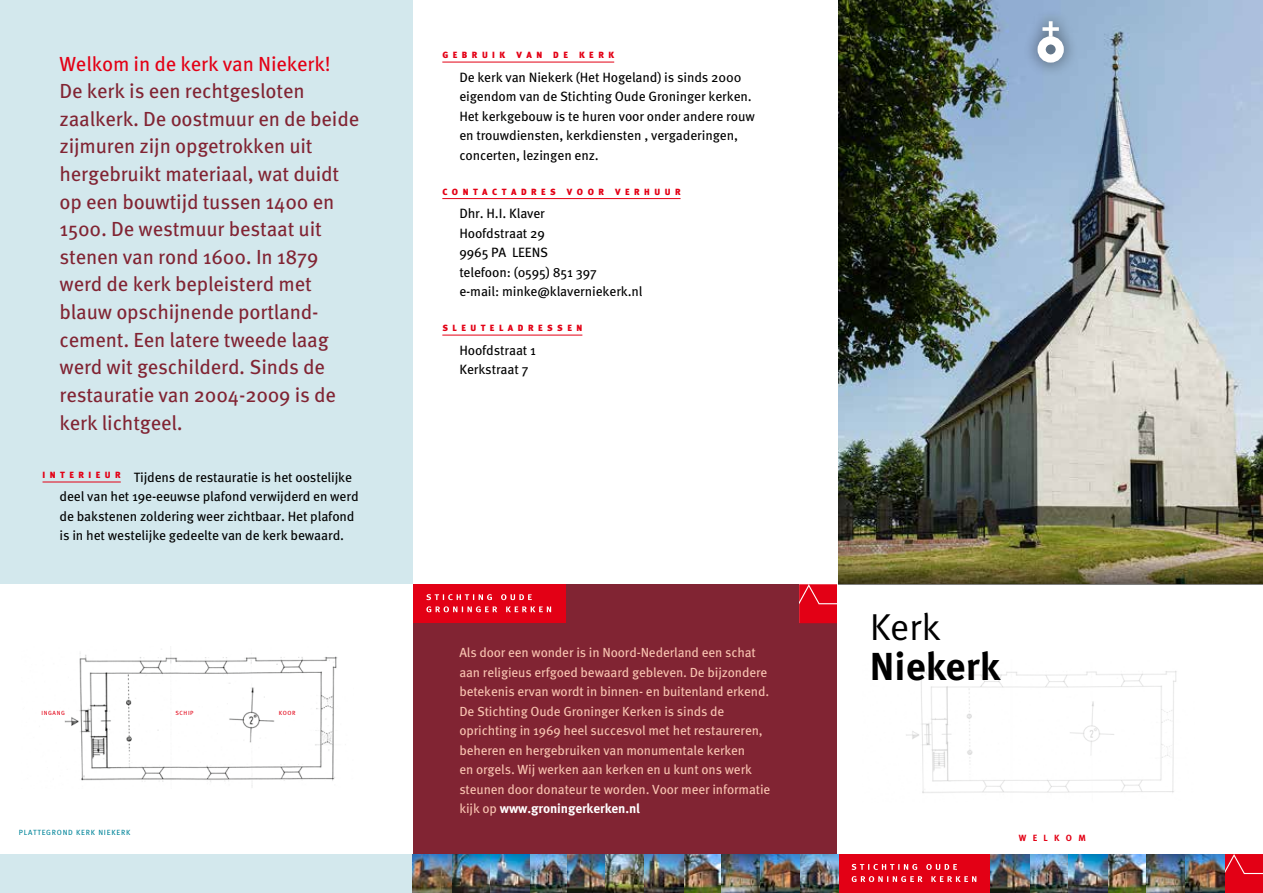
<style>
.page{position:relative;width:1263px;height:893px;background:#fff}
.page>*{position:absolute;margin:0;border:0;box-sizing:border-box;transform-origin:0 0}
.t1{font:700 39px "Meta Pro";color:#000}
.t2{font:37.5px "Meta Pro";color:#000}
.t3{font:20.4px/27.6px "Meta Pro";letter-spacing:-.01em;color:#812433}
.t4{font:20.4px "Meta Pro";letter-spacing:-.01em;color:#e30015}
.t5{font:13.5px/19.5px "Meta Pro";letter-spacing:-.01em;color:#000}
.t6{font:13.2px/19.5px "Meta Pro";letter-spacing:-.01em;color:#f9c4b1}
.t7{font:900 9px "Meta Pro";letter-spacing:.5em;color:#e30015}
.t8{font:700 9px "Meta Pro";letter-spacing:.7em;color:#e30015}
.t9{font:7.5px "Meta Pro";letter-spacing:.1em;color:#00859a}
.t10{font:6px "Meta Pro";letter-spacing:.1em;color:#e30015}
.s1{font-weight:700;color:#fff}
</style>
<div class="page">
<div style="left:0;top:0;width:412px;height:893px;background:#d3e8ed"></div>
<div style="left:412px;top:584px;width:426px;height:270px;background:#812433"></div>
<div style="left:0;top:584px;width:412px;height:270px;background:#fff"></div>
<img style="left:838px;top:0;width:425px;height:557px">
<div style="left:413px;top:584px;width:152px;height:39px;background:#e30015"></div>
<svg style="left:426px;top:594px;width:106px;height:6px"></svg>
<svg style="left:426px;top:606px;width:125px;height:6px"></svg>
<svg style="left:799px;top:584px;width:39px;height:39px;background:#e51427"></svg>
<svg style="left:838px;top:557px;width:425px;height:27px;background:#716a37"></svg>
<hr style="left:43px;top:482px;width:78px;height:1px;background:#e30015">
<hr style="left:442px;top:62px;width:172px;height:1px;background:#e30015">
<hr style="left:442px;top:198px;width:238px;height:1px;background:#e30015">
<hr style="left:442px;top:335px;width:140px;height:1px;background:#e30015">
<img style="left:64px;top:649px;width:274px;height:138px">
<img style="left:906px;top:671px;width:271px;height:122px">
<div style="left:838px;top:854px;width:152px;height:39px;background:#e30015"></div>
<svg style="left:851px;top:864px;width:106px;height:6px"></svg>
<svg style="left:852px;top:876px;width:124px;height:6px"></svg>
<svg style="left:1224px;top:854px;width:39px;height:39px;background:#df0d21"></svg>
<img style="left:1029px;top:854px;width:39px;height:39px">
<img style="left:1107px;top:854px;width:39px;height:39px">
<img style="left:1146px;top:854px;width:39px;height:39px">
<img style="left:1185px;top:854px;width:39px;height:39px">
<img style="left:990px;top:854px;width:39px;height:39px">
<img style="left:1068px;top:854px;width:39px;height:39px">
<img style="left:530px;top:854px;width:37px;height:39px">
<img style="left:799px;top:854px;width:39px;height:39px">
<img style="left:683px;top:854px;width:39px;height:39px">
<img style="left:452px;top:854px;width:39px;height:39px">
<svg style="left:722px;top:854px;width:38px;height:39px"></svg>
<img style="left:760px;top:854px;width:39px;height:39px">
<img style="left:567px;top:854px;width:39px;height:39px">
<img style="left:413px;top:854px;width:39px;height:39px">
<svg style="left:606px;top:854px;width:38px;height:39px"></svg>
<img style="left:491px;top:854px;width:39px;height:39px">
<img style="left:644px;top:854px;width:39px;height:39px">
<div style="left:1022px;top:6px;width:57px;height:72px;background:#000;opacity:.5"></div>
<div style="left:1037px;top:36px;width:27px;height:27px;border:8px solid #fff;border-radius:50%"></div>
<svg style="left:1042px;top:21px;width:17px;height:16px"></svg>
<h3 class="t4" style="left:60px;top:51px;width:273px">Welkom in de kerk van Niekerk!</h3>
<p class="t3" style="left:60px;top:78px;width:301px">De kerk is een rechtgesloten zaalkerk. De oostmuur en de beide zijmuren zijn opgetrokken uit hergebruikt materiaal, wat duidt op een bouwtijd tussen 1400 en<br>1500. De westmuur bestaat uit stenen van rond 1600. In 1879 werd de kerk bepleisterd met blauw opschijnende portland&shy;cement. Een latere tweede laag werd wit geschilderd. Sinds de restauratie van 2004-2009 is de kerk lichtgeel.</p>
<p class="t5" style="left:60px;top:468px;width:301px;text-indent:-17px"><sup>I</sup> <sup>N</sup> <sup>T</sup> <sup>E</sup> <sup>R</sup> <sup>I</sup> <sup>E</sup> <sup>U</sup> <sup>R</sup> Tijdens de restauratie is het oostelijke deel van het 19e-eeuwse plafond verwijderd en werd de bakstenen zoldering weer zichtbaar. Het plafond is in het westelijke gedeelte van de kerk bewaard.</p>
<p class="t10" style="left:41px;top:709px;width:25px">INGANG</p>
<p class="t10" style="left:175px;top:709px;width:20px">SCHIP</p>
<p class="t10" style="left:279px;top:709px;width:18px">KOOR</p>
<p class="t9" style="left:19px;top:827px;width:113px">PLATTEGROND KERK NIEKERK</p>
<p class="t7" style="left:442px;top:49px;width:173px">GEBRUIK VAN DE KERK</p>
<p class="t5" style="left:459px;top:68px;width:297px">De kerk van Niekerk (Het Hogeland) is sinds 2000 eigendom van de Stichting Oude Groninger kerken.<br>Het kerkgebouw is te huren voor onder andere rouw en trouwdiensten, kerkdiensten , vergaderingen, concerten, lezingen enz.</p>
<p class="t7" style="left:442px;top:186px;width:240px">CONTACTADRES VOOR VERHUUR</p>
<p class="t5" style="left:459px;top:204px;width:185px">Dhr. H.I. Klaver<br>Hoofdstraat 29<br>9965 PA LEENS<br>telefoon: (0595) 851 397<br>e-mail: minke@klaverniekerk.nl</p>
<p class="t7" style="left:442px;top:322px;width:142px">SLEUTELADRESSEN</p>
<p class="t5" style="left:459px;top:341px;width:78px">Hoofdstraat 1<br>Kerkstraat 7</p>
<p class="t6" style="left:459px;top:643px;width:313px">Als door een wonder is in Noord-Nederland een schat aan religieus erfgoed bewaard gebleven. De bijzondere betekenis ervan wordt in binnen- en buitenland erkend.<br>De Stichting Oude Groninger Kerken is sinds de oprichting in 1969 heel succesvol met het restaureren, beheren en hergebruiken van monumentale kerken<br>en orgels. Wij werken aan kerken en u kunt ons werk steunen door donateur te worden. Voor meer informatie kijk op <span class="s1">www.groningerkerken.nl</span></p>
<h2 class="t2" style="left:870px;top:603px;width:72px">Kerk</h2>
<h1 class="t1" style="left:870px;top:642px;width:132px">Niekerk</h1>
<p class="t8" style="left:1019px;top:832px;width:68px">WELKOM</p>
</div>
